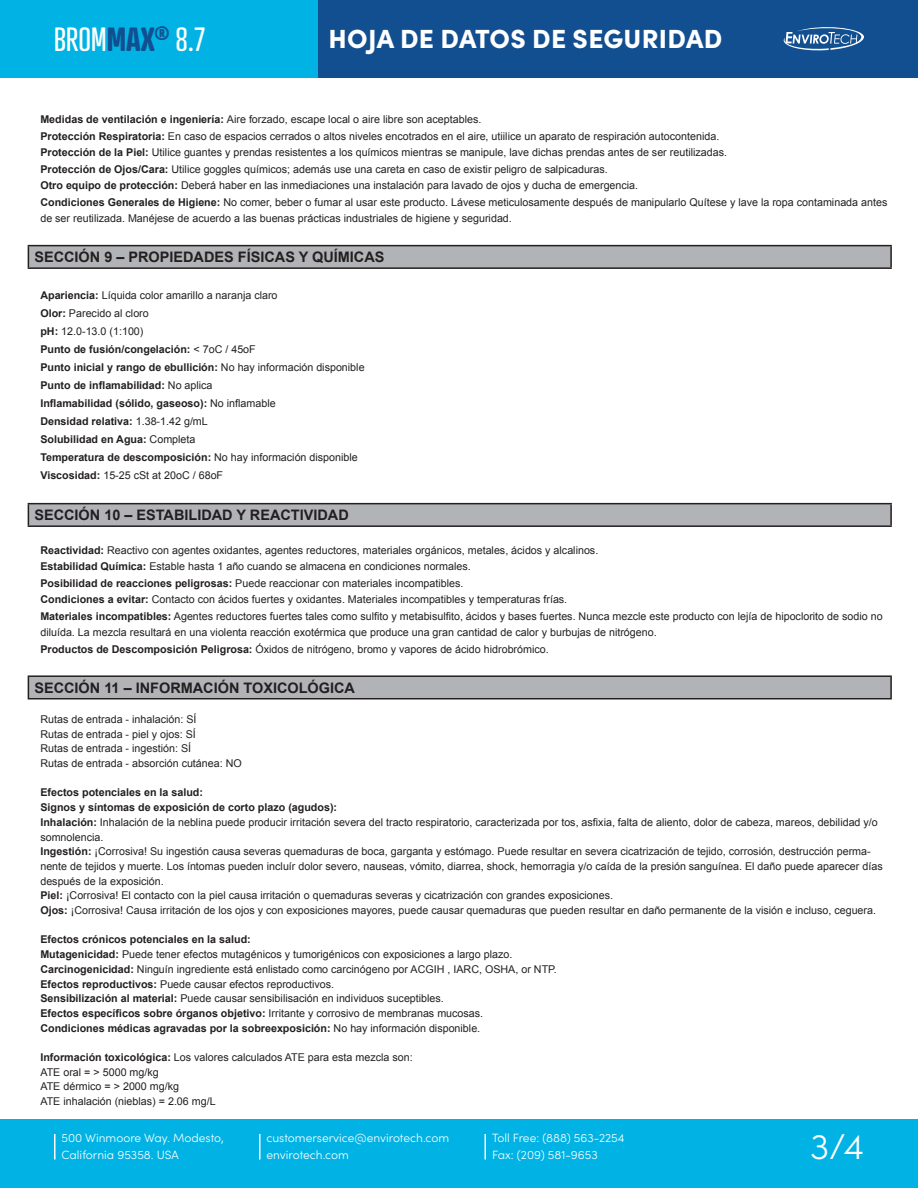
<style>
.page{position:relative;width:918px;height:1188px;background:#fff}
.page>*{position:absolute;margin:0;border:0;box-sizing:border-box;transform-origin:0 0}
.t1{font:300 36px "Sofia Pro";color:#fff}
.t2{font:32.55px "Atrament";color:#fff}
.t3{font:900 26.25px "Sofia Pro";letter-spacing:.01em;color:#fff}
.t4{font:700 14.4px "Arial";color:#231f20}
.t5{font:300 12px/16.5px "Sofia Pro";color:#fff}
.t6{font:10.8px/14.7px "Arial";color:#231f20}
.t7{font:700 10.8px/18px "Arial";color:#231f20}
.s1{font-weight:700;color:#124f90}
.s2{font-weight:700}
.s3{font-weight:400}
</style>
<div class="page">
<div style="left:0;top:1119px;width:918px;height:69px;background:#00b3e4"></div>
<hr style="left:54px;top:1134px;width:2px;height:26px;background:#fff">
<hr style="left:259px;top:1134px;width:2px;height:26px;background:#fff">
<hr style="left:484px;top:1134px;width:2px;height:26px;background:#fff">
<div style="left:317px;top:0;width:601px;height:77px;background:#124f90"></div>
<div style="left:0;top:0;width:317px;height:77px;background:#00b3e4"></div>
<svg style="left:784px;top:27px;width:80px;height:24px"></svg>
<div style="left:28px;top:246px;width:863px;height:22px;background:#b2b3b7"></div>
<hr style="left:28px;top:245px;width:864px;height:1px;background:#231f20">
<svg style="left:28px;top:246px;width:1px;height:21px"></svg>
<hr style="left:890px;top:246px;width:2px;height:21px;background:#231f20">
<hr style="left:28px;top:267px;width:864px;height:2px;background:#231f20">
<div style="left:28px;top:504px;width:863px;height:22px;background:#b2b3b7"></div>
<hr style="left:28px;top:503px;width:864px;height:1px;background:#231f20">
<svg style="left:28px;top:504px;width:1px;height:21px"></svg>
<hr style="left:890px;top:504px;width:2px;height:21px;background:#231f20">
<hr style="left:28px;top:525px;width:864px;height:2px;background:#231f20">
<div style="left:28px;top:676px;width:863px;height:23px;background:#b2b3b7"></div>
<hr style="left:28px;top:675px;width:864px;height:2px;background:#231f20">
<svg style="left:28px;top:677px;width:1px;height:21px"></svg>
<hr style="left:890px;top:677px;width:2px;height:21px;background:#231f20">
<hr style="left:28px;top:698px;width:864px;height:1px;background:#231f20">
<h2 class="t2" style="left:54px;top:19px;width:153px">BROM<span class="s1">MAX</span><sup>®</sup> 8.7</h2>
<h3 class="t3" style="left:329px;top:18px;width:395px">HOJA DE DATOS DE SEGURIDAD</h3>
<p class="t6" style="left:40px;top:111px;width:849px;line-height:16.5px"><span class="s2">Medidas de ventilación e ingeniería:</span> Aire forzado, escape local o aire libre son aceptables.<br><span class="s2">Protección Respiratoria:</span> En caso de espacios cerrados o altos niveles encotrados en el aire, utiilice un aparato de respiración autocontenida.<br><span class="s2">Protección de la Piel:</span> Utilice guantes y prendas resistentes a los químicos mientras se manipule, lave dichas prendas antes de ser reutilizadas.<br><span class="s2">Protección de Ojos/Cara:</span> Utilice goggles químicos; además use una careta en caso de existir peligro de salpicaduras.<br><span class="s2">Otro equipo de protección:</span> Deberá haber en las inmediaciones una instalación para lavado de ojos y ducha de emergencia.<br><span class="s2">Condiciones Generales de Higiene:</span> No comer, beber o fumar al usar este producto. Lávese meticulosamente después de manipularlo Quítese y lave la ropa contaminada antes de ser reutilizada. Manéjese de acuerdo a las buenas prácticas industriales de higiene y seguridad.</p>
<h3 class="t4" style="left:34px;top:248px;width:352px">SECCIÓN 9 – PROPIEDADES FÍSICAS Y QUÍMICAS</h3>
<p class="t7" style="left:40px;top:286px;width:326px">Apariencia: <span class="s3">Líquida color amarillo a naranja claro<br></span>Olor: <span class="s3">Parecido al cloro<br></span>pH: <span class="s3">12.0-13.0 (1:100)<br></span>Punto de fusión/congelación: <span class="s3">&lt; 7oC / 45oF<br></span>Punto inicial y rango de ebullición: <span class="s3">No hay información disponible </span>Punto de inflamabilidad: <span class="s3">No aplica<br></span>Inflamabilidad (sólido, gaseoso): <span class="s3">No inflamable<br></span>Densidad relativa: <span class="s3">1.38-1.42 g/mL<br></span>Solubilidad en Agua: <span class="s3">Completa<br></span>Temperatura de descomposición: <span class="s3">No hay información disponible </span>Viscosidad: <span class="s3">15-25 cSt at 20oC / 68oF</span></p>
<h3 class="t4" style="left:34px;top:506px;width:316px">SECCIÓN 10 – ESTABILIDAD Y REACTIVIDAD</h3>
<p class="t6" style="left:40px;top:542px;width:844px;line-height:16.5px"><span class="s2">Reactividad:</span> Reactivo con agentes oxidantes, agentes reductores, materiales orgánicos, metales, ácidos y alcalinos.<br><span class="s2">Estabilidad Química:</span> Estable hasta 1 año cuando se almacena en condiciones normales.<br><span class="s2">Posibilidad de reacciones peligrosas:</span> Puede reaccionar con materiales incompatibles.<br><span class="s2">Condiciones a evitar:</span> Contacto con ácidos fuertes y oxidantes. Materiales incompatibles y temperaturas frías.<br><span class="s2">Materiales incompatibles:</span> Agentes reductores fuertes tales como sulfito y metabisulfito, ácidos y bases fuertes. Nunca mezcle este producto con lejía de hipoclorito de sodio no diluída. La mezcla resultará en una violenta reacción exotérmica que produce una gran cantidad de calor y burbujas de nitrógeno.<br><span class="s2">Productos de Descomposición Peligrosa:</span> Óxidos de nitrógeno, bromo y vapores de ácido hidrobrómico.</p>
<h3 class="t4" style="left:34px;top:678px;width:322px">SECCIÓN 11 – INFORMACIÓN TOXICOLÓGICA</h3>
<p class="t6" style="left:40px;top:712px;width:203px">Rutas de entrada - inhalación: SÍ<br>Rutas de entrada - piel y ojos: SÍ<br>Rutas de entrada - ingestión: SÍ<br>Rutas de entrada - absorción cutánea: NO</p>
<p class="t6" style="left:40px;top:785px;width:844px"><span class="s2">Efectos potenciales en la salud:<br>Signos y síntomas de exposición de corto plazo (agudos):<br>Inhalación:</span> Inhalación de la neblina puede producir irritación severa del tracto respiratorio, caracterizada por tos, asfixia, falta de aliento, dolor de cabeza, mareos, debilidad y/o somnolencia.<br><span class="s2">Ingestión:</span> ¡Corrosiva! Su ingestión causa severas quemaduras de boca, garganta y estómago. Puede resultar en severa cicatrización de tejido, corrosión, destrucción perma&shy;nente de tejidos y muerte. Los íntomas pueden incluír dolor severo, nauseas, vómito, diarrea, shock, hemorragia y/o caída de la presión sanguínea. El daño puede aparecer días después de la exposición.<br><span class="s2">Piel:</span> ¡Corrosiva! El contacto con la piel causa irritación o quemaduras severas y cicatrización con grandes exposiciones.<br><span class="s2">Ojos:</span> ¡Corrosiva! Causa irritación de los ojos y con exposiciones mayores, puede causar quemaduras que pueden resultar en daño permanente de la visión e incluso, ceguera.</p>
<p class="t6" style="left:40px;top:932px;width:518px"><span class="s2">Efectos crónicos potenciales en la salud:<br>Mutagenicidad:</span> Puede tener efectos mutagénicos y tumorigénicos con exposiciones a largo plazo.<br><span class="s2">Carcinogenicidad:</span> Ninguín ingrediente está enlistado como carcinógeno por ACGIH , IARC, OSHA, or NTP.<br><span class="s2">Efectos reproductivos:</span> Puede causar efectos reproductivos.<br><span class="s2">Sensibilización al material:</span> Puede causar sensibilisación en individuos suceptibles.<br><span class="s2">Efectos específicos sobre órganos objetivo:</span> Irritante y corrosivo de membranas mucosas.<br><span class="s2">Condiciones médicas agravadas por la sobreexposición:</span> No hay información disponible.</p>
<p class="t6" style="left:40px;top:1050px;width:374px"><span class="s2">Información toxicológica:</span> Los valores calculados ATE para esta mezcla son:<br>ATE oral = &gt; 5000 mg/kg<br>ATE dérmico = &gt; 2000 mg/kg<br>ATE inhalación (nieblas) = 2.06 mg/L</p>
<p class="t5" style="left:62px;top:1129px;width:164px">500 Winmoore Way. Modesto,<br>California 95358. USA</p>
<p class="t5" style="left:266px;top:1129px;width:184px">customerservice@envirotech.com envirotech.com</p>
<p class="t5" style="left:492px;top:1129px;width:134px">Toll Free: (888) 563-2254<br>Fax: (209) 581-9653</p>
<h1 class="t1" style="left:810px;top:1120px;width:55px">3/4</h1>
</div>
